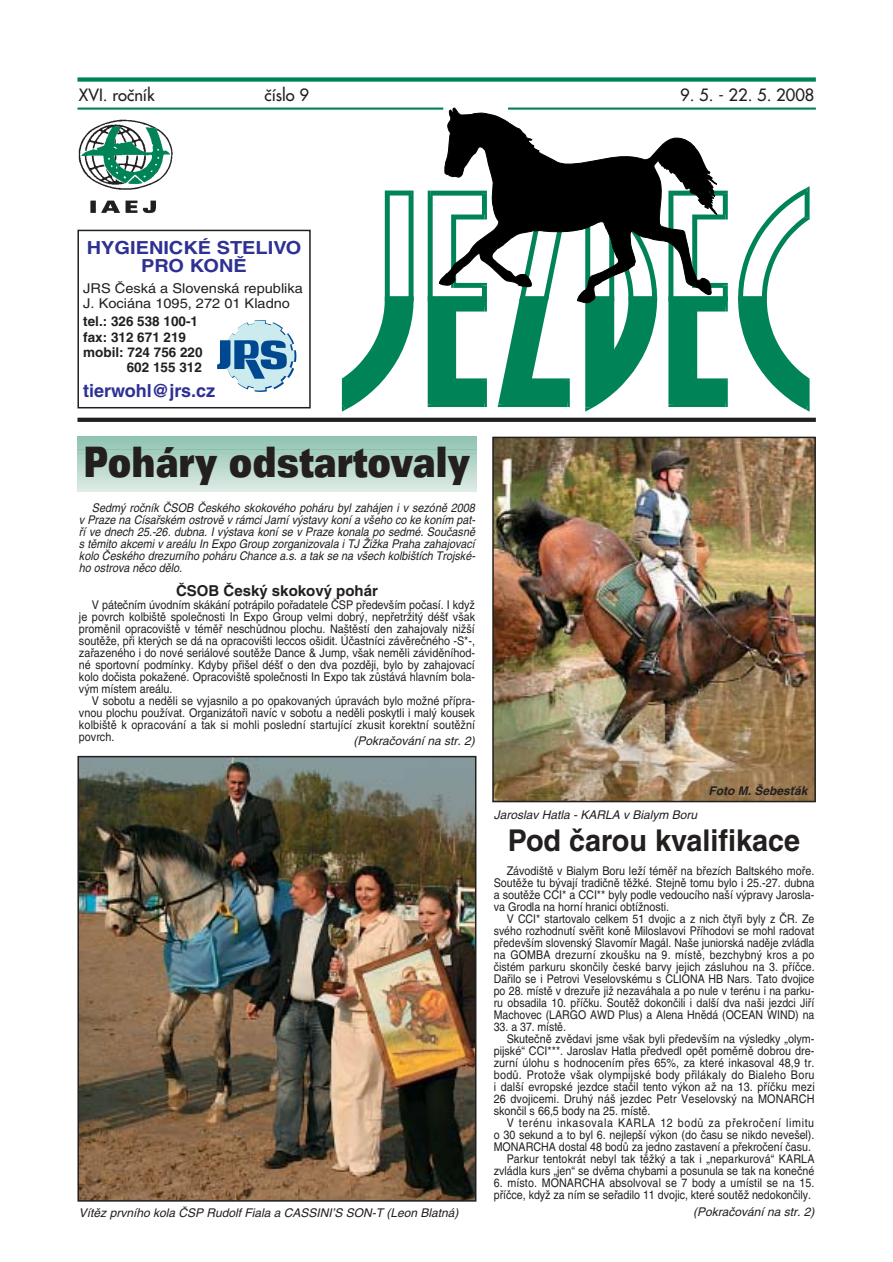
<style>
.page{position:relative;width:893px;height:1262px;background:#fff}
.page>*{position:absolute;margin:0;border:0;box-sizing:border-box;transform-origin:0 0}
.t1{font:900 expanded 42px "Univers CE";color:#231f1f;scale:.63 1}
.t2{font:700 30px "Helvetica CE";color:#231f1f;scale:.96 1}
.t3{font:700 18px/18px "Helvetica CE";color:#2e3193;text-align:center;scale:1.11 1}
.t4{font:700 18px "Helvetica CE";color:#2e3193}
.t5{font:16.5px "Futura CE";color:#231f1f}
.t6{font:700 15px "Helvetica CE";color:#231f1f}
.t7{font:700 13.5px "Helvetica CE";color:#231f1f}
.t8{font:13.5px/15px "Helvetica CE";color:#231f1f;scale:1.08 1}
.t9{font:12px/12px "Helvetica CE";color:#231f1f;text-align:justify;scale:.9 1}
.t10{font:12px/12px "Helvetica CE";color:#231f1f;text-align:justify;scale:.88 1}
.t11{font:italic 12px/12px "Helvetica CE";color:#231f1f;text-align:justify;scale:.9 1}
.t12{font:12px/12px "Helvetica CE";color:#231f1f;scale:.89 1}
.t13{font:italic 12px "Helvetica CE";color:#231f1f}
.t14{font:12px "Helvetica CE";letter-spacing:.025em;color:#231f1f;scale:.9 1}
.t15{font:12px "Helvetica CE";letter-spacing:.055em;color:#231f1f;scale:.89 1}
.t16{font:italic 700 12px "Helvetica CE";color:#231f1f}
</style>
<div class="page">
<div style="left:77px;top:77px;width:738px;height:5px;background:#008356"></div>
<div style="left:77px;top:417px;width:738px;height:5px;background:#231f1f"></div>
<svg style="left:497px;top:303px;width:73px;height:104px"></svg>
<svg style="left:668px;top:191px;width:59px;height:216px"></svg>
<svg style="left:427px;top:191px;width:60px;height:216px"></svg>
<svg style="left:585px;top:303px;width:72px;height:109px"></svg>
<svg style="left:738px;top:186px;width:71px;height:226px"></svg>
<svg style="left:342px;top:190px;width:71px;height:222px"></svg>
<svg style="left:438px;top:107px;width:280px;height:196px"></svg>
<hr style="left:77px;top:107px;width:366px;height:3px;background:#008356">
<hr style="left:508px;top:107px;width:307px;height:3px;background:#008356">
<img style="left:78px;top:119px;width:95px;height:94px">
<svg style="left:217px;top:320px;width:79px;height:72px"></svg>
<div style="left:77px;top:230px;width:234px;height:178px;border:2px solid #231f1f"></div>
<hr style="left:77px;top:436px;width:399px;height:2px;background:#71b49c">
<hr style="left:77px;top:438px;width:399px;height:2px;background:#76b69f">
<hr style="left:77px;top:440px;width:399px;height:2px;background:#78b8a0">
<hr style="left:77px;top:442px;width:399px;height:2px;background:#7dbaa3">
<hr style="left:77px;top:444px;width:399px;height:2px;background:#80bba6">
<hr style="left:77px;top:446px;width:399px;height:2px;background:#84bda9">
<hr style="left:77px;top:448px;width:399px;height:2px;background:#88beaa">
<hr style="left:77px;top:450px;width:399px;height:2px;background:#8cc1ad">
<hr style="left:77px;top:452px;width:399px;height:2px;background:#8fc3af">
<hr style="left:77px;top:454px;width:399px;height:2px;background:#94c5b2">
<hr style="left:77px;top:456px;width:399px;height:2px;background:#96c6b4">
<hr style="left:77px;top:458px;width:399px;height:2px;background:#9bc8b6">
<hr style="left:77px;top:460px;width:399px;height:2px;background:#9fcbba">
<hr style="left:77px;top:462px;width:399px;height:2px;background:#a1ccbc">
<hr style="left:77px;top:464px;width:399px;height:2px;background:#a7cebe">
<hr style="left:77px;top:466px;width:399px;height:2px;background:#a9d0c1">
<hr style="left:77px;top:468px;width:399px;height:2px;background:#add2c4">
<hr style="left:77px;top:470px;width:399px;height:2px;background:#b1d3c6">
<hr style="left:77px;top:472px;width:399px;height:2px;background:#b4d6c8">
<hr style="left:77px;top:474px;width:399px;height:2px;background:#b8d7cb">
<hr style="left:77px;top:476px;width:399px;height:2px;background:#bcdace">
<hr style="left:77px;top:478px;width:399px;height:2px;background:#c0dbd0">
<hr style="left:77px;top:480px;width:399px;height:2px;background:#c4ded3">
<hr style="left:77px;top:482px;width:399px;height:2px;background:#c7e0d6">
<hr style="left:77px;top:484px;width:399px;height:2px;background:#cbe2d8">
<hr style="left:77px;top:486px;width:399px;height:2px;background:#cfe4db">
<hr style="left:77px;top:488px;width:399px;height:2px;background:#d3e6de">
<hr style="left:77px;top:490px;width:399px;height:2px;background:#d7e9e0">
<img style="left:80px;top:759px;width:393px;height:439px">
<div style="left:77px;top:756px;width:399px;height:445px;border:2px solid #231f1f"></div>
<img style="left:495px;top:439px;width:317px;height:360px">
<div style="left:492px;top:436px;width:323px;height:366px;border:2px solid #231f1f"></div>
<h3 class="t5" style="left:79px;top:87px;width:77px">XVI. roãník</h3>
<h3 class="t5" style="left:264px;top:87px;width:46px">ãíslo 9</h3>
<h3 class="t5" style="left:680px;top:87px;width:136px">9. 5. - 22. 5. 2008</h3>
<h3 class="t3" style="left:87px;top:240px;width:195px">HYGIENICKÉ STELIVO<br>PRO KONĚ</h3>
<p class="t8" style="left:83px;top:283px;width:205px">JRS Česká a Slovenská republika<br>J. Kociána 1095, 272 01 Kladno</p>
<p class="t7" style="left:83px;top:317px;width:116px">tel.: 326 538 100-1</p>
<p class="t7" style="left:83px;top:332px;width:104px">fax: 312 671 219</p>
<p class="t7" style="left:83px;top:347px;width:121px">mobil: 724 756 220</p>
<p class="t7" style="left:127px;top:362px;width:77px">602 155 312</p>
<h3 class="t4" style="left:83px;top:384px;width:133px">tierwohl@jrs.cz</h3>
<h1 class="t1" style="left:84px;top:447px;width:615px">Poháry odstartovaly</h1>
<p class="t11" style="left:79px;top:503px;width:442px;text-indent:13px">Sedmý ročník ČSOB Českého skokového poháru byl zahájen i v sezóně 2008 v Praze na Císařském ostrově v rámci Jarní výstavy koní a všeho co ke koním pat&shy;ří ve dnech 25.-26. dubna. I výstava koní se v Praze konala po sedmé. Současně s těmito akcemi v areálu In Expo Group zorganizovala i TJ Žižka Praha zahajovací kolo Českého drezurního poháru Chance a.s. a tak se na všech kolbištích Trojské&shy;ho ostrova něco dělo.</p>
<p class="t6" style="left:176px;top:585px;width:203px">ČSOB Český skokový pohár</p>
<p class="t9" style="left:79px;top:600px;width:442px;text-indent:13px">V pátečním úvodním skákání potrápilo pořadatele ČSP především počasí. I když je povrch kolbiště společnosti In Expo Group velmi dobrý, nepřetržitý déšť však proměnil opracoviště v téměř neschůdnou plochu. Naštěstí den zahajovaly nižší soutěže, při kterých se dá na opracovišti leccos ošidit. Účastníci závěrečného -S*-, zařazeného i do nové seriálové soutěže Dance &amp; Jump, však neměli záviděníhod&shy;né sportovní podmínky. Kdyby přišel déšť o den dva později, bylo by zahajovací kolo dočista pokažené. Opracoviště společnosti In Expo tak zůstává hlavním bola&shy;vým místem areálu.</p>
<p class="t9" style="left:79px;top:696px;width:442px;text-indent:13px">V sobotu a neděli se vyjasnilo a po opakovaných úpravách bylo možné přípra&shy;vnou plochu používat. Organizátoři navíc v sobotu a neděli poskytli i malý kousek kolbiště k opracování a tak si mohli poslední startující zkusit korektní soutěžní povrch.</p>
<p class="t13" style="left:353px;top:736px;width:123px">(Pokračování na str. 2)</p>
<p class="t13" style="left:494px;top:810px;width:205px">Jaroslav Hatla - KARLA v Bialym Boru</p>
<p class="t16" style="left:708px;top:786px;width:100px">Foto M. Šebesťák</p>
<h2 class="t2" style="left:508px;top:830px;width:306px">Pod čarou kvalifikace</h2>
<p class="t9" style="left:494px;top:866px;width:358px;text-indent:13px">Závodiště v Bialym Boru leží téměř na březích Baltského moře.<br>Soutěže tu bývají tradičně těžké. Stejně tomu bylo i 25.-27. dubna a soutěže CCI* a CCI** byly podle vedoucího naší výpravy Jarosla&shy;va Grodla na horní hranici obtížnosti.</p>
<p class="t10" style="left:493px;top:914px;width:366px;text-indent:13px">V CCI* startovalo celkem 51 dvojic a z nich čtyři byly z ČR. Ze svého rozhodnutí svěřit koně Miloslavovi Příhodovi se mohl radovat především slovenský Slavomír Magál. Naše juniorská naděje zvládla na GOMBA drezurní zkoušku na 9. místě, bezchybný kros a po čistém parkuru skončily české barvy jejich zásluhou na 3. příčce.<br>Dařilo se i Petrovi Veselovskému s CLIONA HB Nars. Tato dvojice po 28. místě v drezuře již nezaváhala a po nule v terénu i na parku&shy;ru obsadila 10. příčku. Soutěž dokončili i další dva naši jezdci Jiří Machovec (LARGO AWD Plus) a Alena Hnědá (OCEAN WIND) na</p>
<p class="t10" style="left:493px;top:1022px;width:84px">33. a 37. místě.</p>
<p class="t9" style="left:506px;top:1034px;width:343px">Skutečně zvědavi jsme však byli především na výsledky „olym-</p>
<p class="t9" style="left:494px;top:1046px;width:358px">pijské“ CCI***. Jaroslav Hatla předvedl opět poměrně dobrou dre-</p>
<p class="t9" style="left:494px;top:1058px;width:358px">zurní úlohu s hodnocením přes 65%, za které inkasoval 48,9 tr.</p>
<p class="t14" style="left:494px;top:1070px;width:358px">bodů. Protože však olympijské body přilákaly do Bialeho Boru</p>
<p class="t9" style="left:494px;top:1082px;width:358px">i další evropské jezdce stačil tento výkon až na 13. příčku mezi</p>
<p class="t9" style="left:494px;top:1094px;width:358px">26 dvojicemi. Druhý náš jezdec Petr Veselovský na MONARCH</p>
<p class="t9" style="left:494px;top:1106px;width:176px">skončil s 66,5 body na 25. místě.</p>
<p class="t15" style="left:506px;top:1118px;width:347px">V terénu inkasovala KARLA 12 bodů za překročení limitu</p>
<p class="t12" style="left:493px;top:1130px;width:362px">o 30 sekund a to byl 6. nejlepší výkon (do času se nikdo nevešel).</p>
<p class="t12" style="left:493px;top:1142px;width:358px">MONARCHA dostal 48 bodů za jedno zastavení a překročení času.</p>
<p class="t12" style="left:506px;top:1154px;width:347px">Parkur tentokrát nebyl tak těžký a tak i „neparkurová“ KARLA</p>
<p class="t12" style="left:493px;top:1166px;width:362px">zvládla kurs „jen“ se dvěma chybami a posunula se tak na konečné</p>
<p class="t12" style="left:493px;top:1178px;width:362px">6. místo. MONARCHA absolvoval se 7 body a umístil se na 15. příčce, když za ním se seřadilo 11 dvojic, které soutěž nedokončily.</p>
<p class="t13" style="left:79px;top:1208px;width:381px">Vítěz prvního kola ČSP Rudolf Fiala a CASSINI’S SON-T (Leon Blatná)</p>
<p class="t13" style="left:693px;top:1207px;width:123px">(Pokračování na str. 2)</p>
</div>
